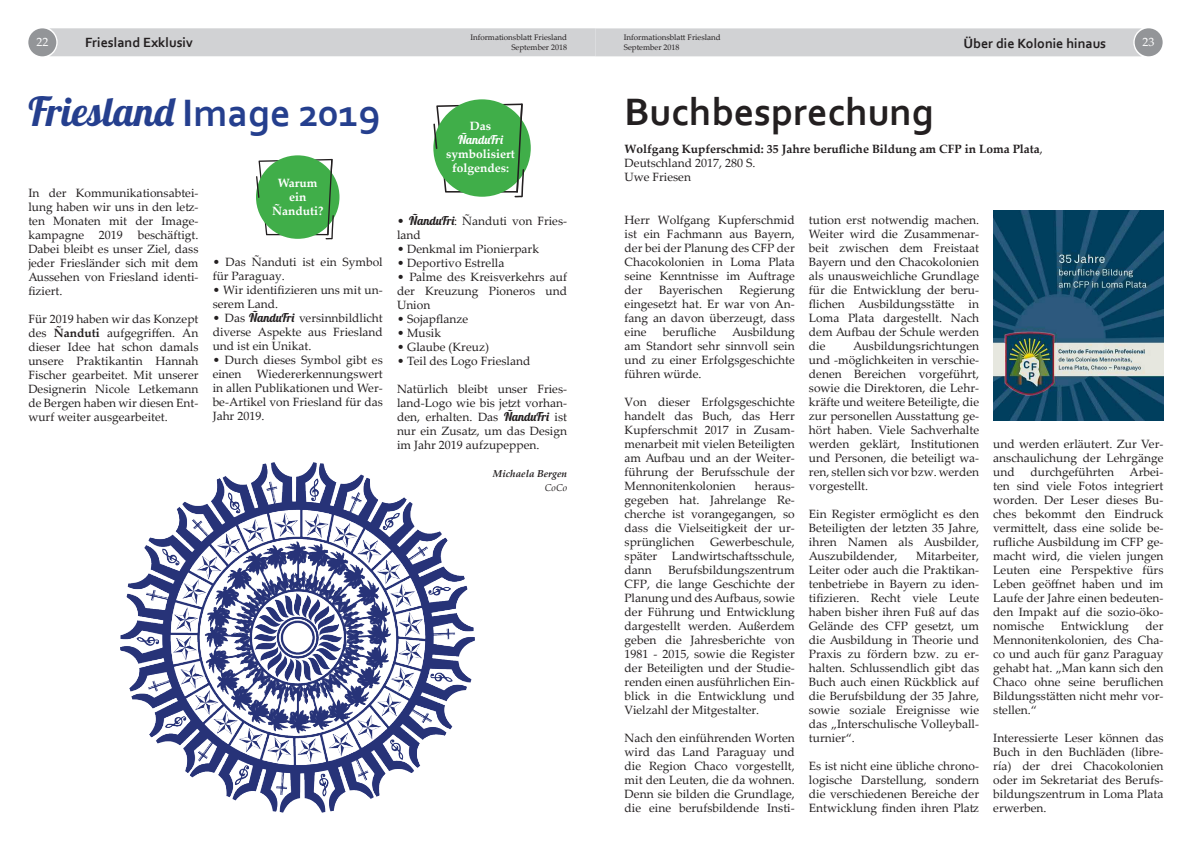
<style>
.page{position:relative;width:1191px;height:842px;background:#fff}
.page>*{position:absolute;margin:0;border:0;box-sizing:border-box;transform-origin:0 0}
.t1{font:40px "Lobster 1.4";color:#253f8e}
.t2{font:700 40px "Corbel";color:#231f20}
.t3{font:700 14px "Corbel";color:#231f20}
.t4{font:12px/14px "Palatino Linotype";color:#231f20;text-align:justify}
.t5{font:700 12px "Palatino Linotype";color:#231f20}
.t6{font:700 12px "Palatino Linotype";color:#fff}
.t7{font:12px "Lobster 1.4";color:#fff}
.t8{font:12px "Palatino Linotype";color:#fff}
.t9{font:italic 700 10px "Palatino Linotype";color:#231f20}
.t10{font:italic 10px "Palatino Linotype";color:#231f20}
.t11{font:8px/10px "Palatino Linotype";color:#231f20}
.s1{font-family:"Corbel";font-weight:700}
.s2{font-weight:700}
.s3{font-family:"Lobster 1.4"}
.s4{font-weight:400}
</style>
<div class="page">
<div style="left:28px;top:28px;width:28px;height:28px;background:#939598;border-radius:50%"></div>
<div style="left:49px;top:28px;width:1092px;height:28px;background:#d1d2d4"></div>
<div style="left:1134px;top:28px;width:28px;height:28px;background:#939598;border-radius:50%"></div>
<div style="left:256px;top:155px;width:83px;height:84px;background:#40ae49;border-radius:50%"></div>
<svg style="left:256px;top:159px;width:78px;height:80px"></svg>
<div style="left:433px;top:99px;width:98px;height:98px;background:#40ae49;border-radius:50%"></div>
<svg style="left:433px;top:103px;width:91px;height:94px"></svg>
<img style="left:121px;top:463px;width:354px;height:349px">
<img style="left:993px;top:210px;width:170px;height:210px">
<p class="t11" style="left:470px;top:32px;width:98px">Informationsblatt Friesland</p>
<p class="t11" style="left:624px;top:32px;width:98px">Informationsblatt Friesland<br>September 2018</p>
<p class="t3" style="left:963px;top:34px;width:144px">Über die Kolonie hinaus</p>
<p class="t3" style="left:85px;top:33px;width:109px">Friesland Exklusiv</p>
<p class="t8" style="left:36px;top:34px;width:13px">22</p>
<p class="t8" style="left:1142px;top:33px;width:13px">23</p>
<p class="t11" style="left:511px;top:42px;width:57px">September 2018</p>
<p class="t1" style="left:28px;top:86px;width:353px">Friesland <span class="s1">Image 2019</span></p>
<p class="t4" style="left:28px;top:185px;width:172px">In der Kommunikationsabtei&shy;lung haben wir uns in den letz&shy;ten Monaten mit der Image&shy;kampagne 2019 beschäftigt.<br>Dabei bleibt es unser Ziel, dass jeder Friesländer sich mit dem Aussehen von Friesland identi&shy;fiziert.</p>
<p class="t4" style="left:28px;top:311px;width:172px">Für 2019 haben wir das Konzept des <span class="s2">Ñanduti</span> aufgegriffen. An dieser Idee hat schon damals unsere Praktikantin Hannah Fischer gearbeitet. Mit unserer Designerin Nicole Letkemann de Bergen haben wir diesen Ent&shy;wurf weiter ausgearbeitet.</p>
<p class="t6" style="left:278px;top:174px;width:41px">Warum</p>
<p class="t6" style="left:289px;top:188px;width:19px">ein</p>
<p class="t6" style="left:272px;top:202px;width:53px">Ñanduti?</p>
<p class="t4" style="left:213px;top:255px;width:172px">• Das Ñanduti ist ein Symbol für Paraguay.</p>
<p class="t4" style="left:213px;top:283px;width:172px">• Wir identifizieren uns mit un&shy;serem Land.</p>
<p class="t4" style="left:213px;top:311px;width:172px">• Das <span class="s3">ÑanduFri</span> versinnbildlicht diverse Aspekte aus Friesland und ist ein Unikat.</p>
<p class="t4" style="left:213px;top:353px;width:172px">• Durch dieses Symbol gibt es einen</p>
<p class="t4" style="left:213px;top:367px;width:172px;text-indent:44px">Wiedererkennungswert in allen Publikationen und Wer&shy;be-Artikel von Friesland für das Jahr 2019.</p>
<p class="t6" style="left:470px;top:117px;width:23px">Das</p>
<p class="t7" style="left:458px;top:132px;width:46px">ÑanduFri</p>
<p class="t6" style="left:446px;top:145px;width:70px">symbolisiert</p>
<p class="t6" style="left:452px;top:159px;width:58px">folgendes:</p>
<p class="t4" style="left:397px;top:213px;width:172px">• <span class="s3">ÑanduFri</span>: Ñanduti von Fries&shy;land</p>
<p class="t4" style="left:397px;top:241px;width:144px">• Denkmal im Pionierpark</p>
<p class="t4" style="left:397px;top:255px;width:109px">• Deportivo Estrella</p>
<p class="t4" style="left:397px;top:269px;width:172px">• Palme des Kreisverkehrs auf der Kreuzung Pioneros und Union</p>
<p class="t4" style="left:397px;top:311px;width:73px">• Sojapflanze</p>
<p class="t4" style="left:397px;top:325px;width:46px">• Musik</p>
<p class="t4" style="left:397px;top:339px;width:93px">• Glaube (Kreuz)</p>
<p class="t4" style="left:397px;top:353px;width:135px">• Teil des Logo Friesland</p>
<p class="t4" style="left:397px;top:381px;width:172px">Natürlich bleibt unser Fries&shy;land-Logo wie bis jetzt vorhan&shy;den, erhalten. Das <span class="s3">ÑanduFri</span> ist nur ein Zusatz, um das Design im Jahr 2019 aufzupeppen.</p>
<p class="t9" style="left:493px;top:466px;width:76px">Michaela Bergen</p>
<p class="t10" style="left:545px;top:480px;width:24px">CoCo</p>
<p class="t2" style="left:624px;top:87px;width:311px">Buchbesprechung</p>
<p class="t5" style="left:624px;top:141px;width:420px">Wolfgang Kupferschmid: 35 Jahre berufliche Bildung am CFP in Loma Plata<span class="s4">,</span></p>
<p class="t4" style="left:624px;top:156px;width:132px">Deutschland 2017, 280 S.</p>
<p class="t4" style="left:624px;top:170px;width:68px">Uwe Friesen</p>
<p class="t4" style="left:624px;top:212px;width:172px">Herr Wolfgang Kupferschmid ist ein Fachmann aus Bayern, der bei der Planung des CFP der Chacokolonien in Loma Plata seine Kenntnisse im Auftrage der</p>
<p class="t4" style="left:659px;top:282px;width:65px">Bayerischen</p>
<p class="t4" style="left:624px;top:282px;width:172px;text-indent:115px">Regierung eingesetzt hat. Er war von An&shy;fang an davon überzeugt, dass eine</p>
<p class="t4" style="left:624px;top:324px;width:172px;text-indent:107px">Ausbildung am Standort sehr sinnvoll sein und zu einer Erfolgsgeschichte führen würde.</p>
<p class="t4" style="left:624px;top:394px;width:172px">Von dieser Erfolgsgeschichte handelt das Buch, das Herr Kupferschmit 2017 in Zusam&shy;menarbeit mit vielen Beteiligten am Aufbau und an der Weiter&shy;führung der Berufsschule der Mennonitenkolonien</p>
<p class="t4" style="left:663px;top:324px;width:55px">berufliche</p>
<p class="t4" style="left:624px;top:478px;width:172px;text-indent:130px">heraus&shy;gegeben hat. Jahrelange Re&shy;cherche ist vorangegangen, so dass die Vielseitigkeit der ur&shy;sprünglichen</p>
<p class="t4" style="left:624px;top:534px;width:172px;text-indent:86px">Gewerbeschule, später Landwirtschaftsschule, dann</p>
<p class="t4" style="left:624px;top:562px;width:172px;text-indent:44px">Berufsbildungszentrum CFP, die lange Geschichte der Planung und des Aufbaus, sowie der Führung und Entwicklung dargestellt werden. Außerdem geben die Jahresberichte von 1981 - 2015, sowie die Register der Beteiligten und der Studie&shy;renden einen ausführlichen Ein&shy;blick in die Entwicklung und Vielzahl der Mitgestalter.</p>
<p class="t4" style="left:624px;top:730px;width:172px">Nach den einführenden Worten wird das Land Paraguay und die Region Chaco vorgestellt, mit den Leuten, die da wohnen.<br>Denn sie bilden die Grundlage, die eine berufsbildende Insti-</p>
<p class="t4" style="left:809px;top:212px;width:172px">tution erst notwendig machen.<br>Weiter wird die Zusammenar&shy;beit zwischen dem Freistaat Bayern und den Chacokolonien als unausweichliche Grundlage für die Entwicklung der beru&shy;flichen Ausbildungsstätte in Loma Plata dargestellt. Nach dem Aufbau der Schule werden die</p>
<p class="t4" style="left:809px;top:338px;width:172px;text-indent:44px">Ausbildungsrichtungen und -möglichkeiten in verschie&shy;denen Bereichen vorgeführt, sowie die Direktoren, die Lehr&shy;kräfte und weitere Beteiligte, die zur personellen Ausstattung ge&shy;hört haben. Viele Sachverhalte werden geklärt, Institutionen und Personen, die beteiligt wa-</p>
<p class="t4" style="left:809px;top:464px;width:172px">ren, stellen sich vor bzw. werden vorgestellt.</p>
<p class="t4" style="left:809px;top:506px;width:172px">Ein Register ermöglicht es den Beteiligten der letzten 35 Jahre, ihren Namen als Ausbilder, Auszubildender,</p>
<p class="t4" style="left:809px;top:548px;width:172px;text-indent:107px">Mitarbeiter, Leiter oder auch die Praktikan&shy;tenbetriebe in Bayern zu iden&shy;tifizieren. Recht viele Leute haben bisher ihren Fuß auf das Gelände des CFP gesetzt, um die Ausbildung in Theorie und Praxis zu fördern bzw. zu er&shy;halten. Schlussendlich gibt das Buch auch einen Rückblick auf die Berufsbildung der 35 Jahre, sowie soziale Ereignisse wie das „Interschulische Volleyball&shy;turnier“.</p>
<p class="t4" style="left:809px;top:758px;width:172px">Es ist nicht eine übliche chrono&shy;logische Darstellung, sondern die verschiedenen Bereiche der Entwicklung finden ihren Platz</p>
<p class="t4" style="left:993px;top:436px;width:172px">und werden erläutert. Zur Ver&shy;anschaulichung der Lehrgänge und</p>
<p class="t4" style="left:993px;top:464px;width:172px;text-indent:136px">Arbei&shy;ten sind viele Fotos integriert worden. Der Leser dieses Bu&shy;ches bekommt den Eindruck vermittelt, dass eine solide be&shy;rufliche Ausbildung im CFP ge&shy;macht wird, die vielen jungen Leuten eine Perspektive fürs Leben geöffnet haben und im Laufe der Jahre einen bedeuten&shy;den Impakt auf die sozio-öko-</p>
<p class="t4" style="left:993px;top:618px;width:52px">nomische</p>
<p class="t4" style="left:1060px;top:618px;width:70px">Entwicklung</p>
<p class="t4" style="left:1030px;top:464px;width:85px">durchgeführten</p>
<p class="t4" style="left:993px;top:618px;width:172px;text-indent:152px">der Mennonitenkolonien, des Cha&shy;co und auch für ganz Paraguay gehabt hat. „Man kann sich den Chaco ohne seine beruflichen Bildungsstätten nicht mehr vor&shy;stellen.“</p>
<p class="t4" style="left:993px;top:730px;width:172px">Interessierte Leser können das Buch in den Buchläden (libre&shy;ría) der drei Chacokolonien oder im Sekretariat des Berufs&shy;bildungszentrum in Loma Plata erwerben.</p>
</div>
